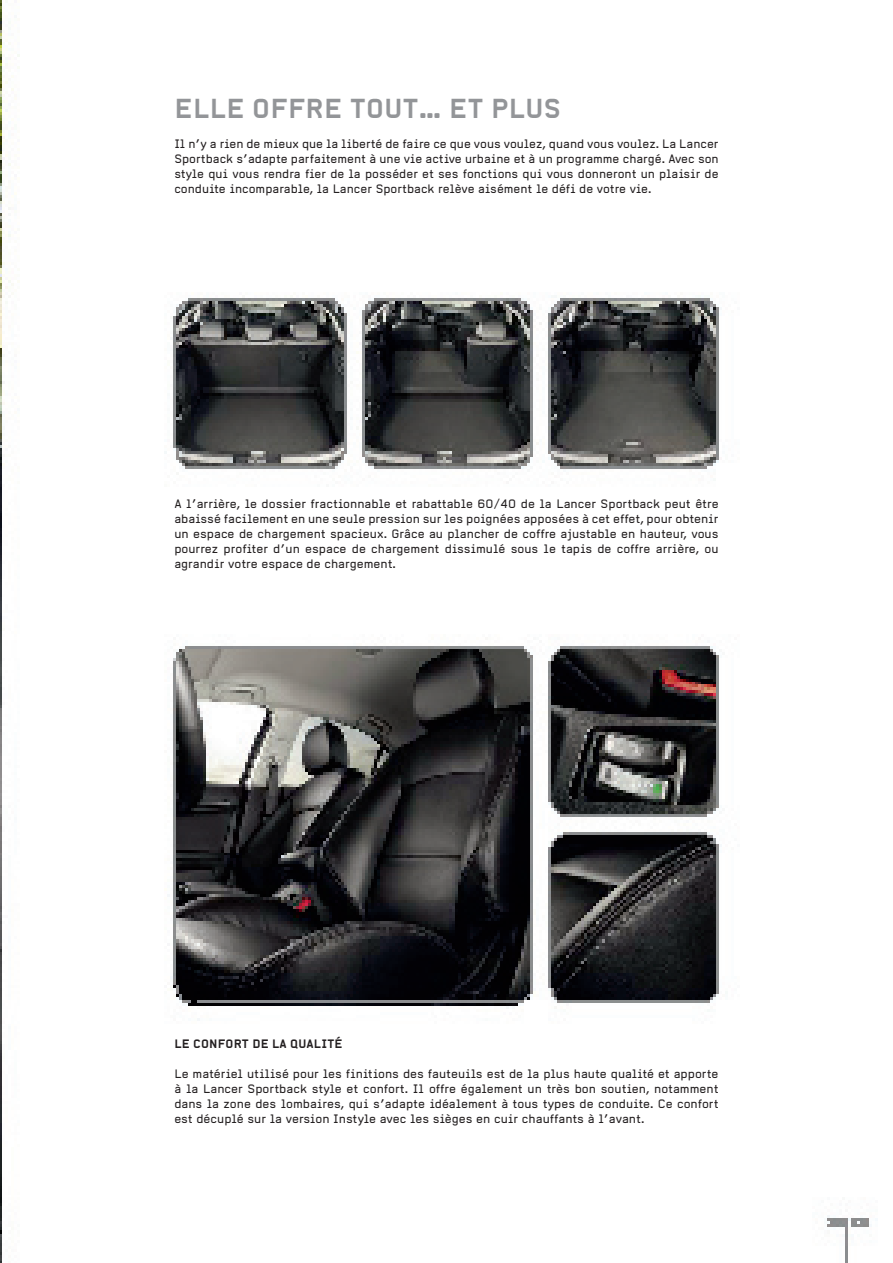
<style>
.page{position:relative;width:893px;height:1263px;background:#fff}
.page>*{position:absolute;margin:0;border:0;box-sizing:border-box;transform-origin:0 0}
.t1{font:700 27px "Alpha Headline";letter-spacing:.015em;color:#939598}
.t2{font:12px/15px "Alpha Headline";color:#231f20;text-align:justify}
.t3{font:700 12px "Alpha Headline";letter-spacing:.015em;color:#231f20}
</style>
<div class="page">
<img style="left:0;top:0;width:872px;height:1263px">
<h1 class="t1" style="left:175px;top:92px;width:388px">ELLE OFFRE TOUT… ET PLUS</h1>
<p class="t2" style="left:174px;top:136px;width:546px">Il n’y a rien de mieux que la liberté de faire ce que vous voulez, quand vous voulez. La Lancer Sportback s’adapte parfaitement à une vie active urbaine et à un programme chargé. Avec son style qui vous rendra fier de la posséder et ses fonctions qui vous donneront un plaisir de conduite incomparable, la Lancer Sportback relève aisément le défi de votre vie.</p>
<p class="t2" style="left:174px;top:496px;width:546px">A l’arrière, le dossier fractionnable et rabattable 60/40 de la Lancer Sportback peut être abaissé facilement en une seule pression sur les poignées apposées à cet effet, pour obtenir un espace de chargement spacieux. Grâce au plancher de coffre ajustable en hauteur, vous pourrez profiter d’un espace de chargement dissimulé sous le tapis de coffre arrière, ou agrandir votre espace de chargement.</p>
<p class="t3" style="left:174px;top:1036px;width:170px">LE CONFORT DE LA QUALITÉ</p>
<p class="t2" style="left:174px;top:1066px;width:546px">Le matériel utilisé pour les finitions des fauteuils est de la plus haute qualité et apporte à la Lancer Sportback style et confort. Il offre également un très bon soutien, notamment dans la zone des lombaires, qui s’adapte idéalement à tous types de conduite. Ce confort est décuplé sur la version Instyle avec les sièges en cuir chauffants à l’avant.</p>
</div>
